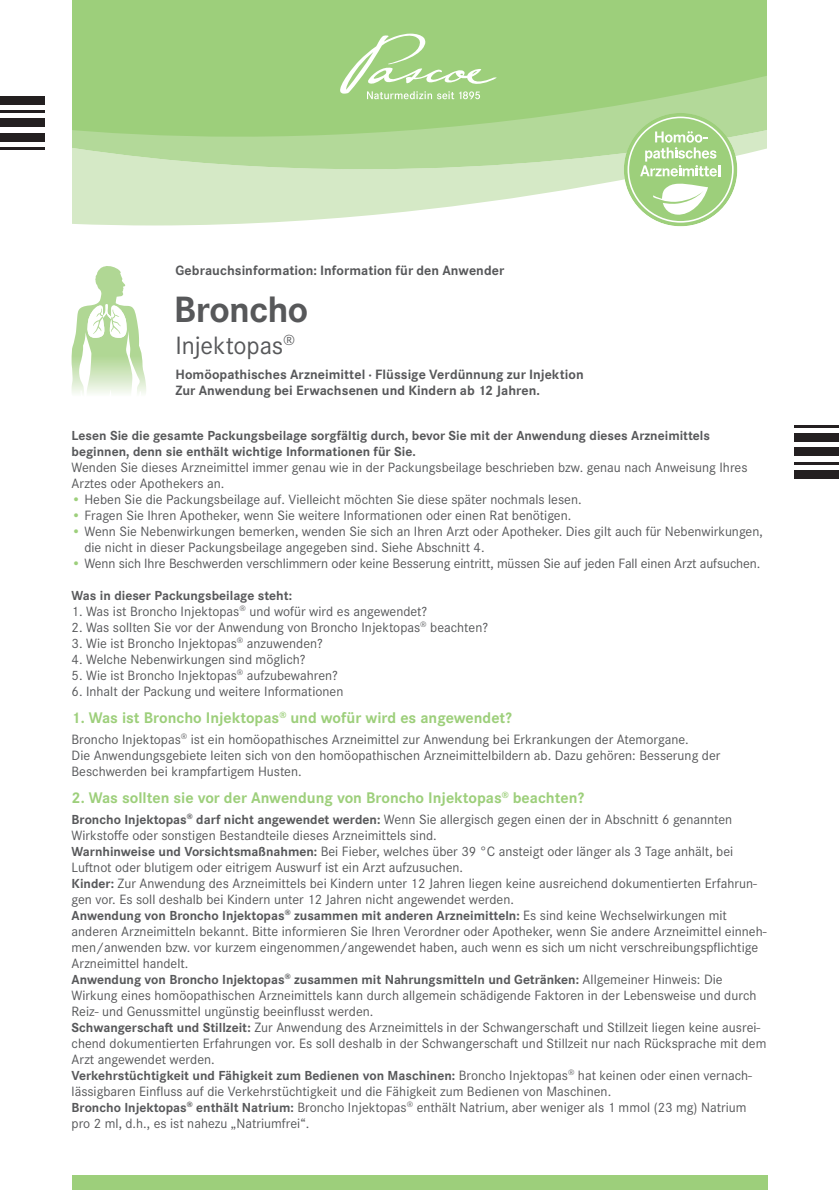
<style>
.page{position:relative;width:839px;height:1190px;background:#fff}
.page>*{position:absolute;margin:0;border:0;box-sizing:border-box;transform-origin:0 0}
.t1{font:700 38px "Corporate S Pro";letter-spacing:-.015em;color:#57585a}
.t2{font:26px "Corporate S Pro";letter-spacing:-.005em;color:#57585a}
.t3{font:700 16px "Corporate S Pro";color:#9dcf7b}
.t4{font:14px/16px "Corporate S Pro";color:#57585a}
.t5{font:700 14px/16px "Corporate S Pro";letter-spacing:.005em;color:#57585a}
.t6{font:700 13.6px/16px "Corporate S Pro";color:#57585a}
.s1{color:#9dcf7b}
.s2{font-weight:700;font-size:13.6px}
.s3{font-weight:400;font-size:14px}
</style>
<div class="page">
<svg style="left:72px;top:185px;width:663px;height:40px;fill:#d5e9c6"></svg>
<svg style="left:72px;top:0;width:695px;height:185px;background:#a9d48b"></svg>
<svg style="left:340px;top:34px;width:156px;height:65px;background:#add690"></svg>
<hr style="left:0;top:147px;width:45px;height:3px;background:#231f20">
<div style="left:0;top:133px;width:45px;height:8px;background:#231f20"></div>
<div style="left:0;top:119px;width:45px;height:8px;background:#231f20"></div>
<hr style="left:0;top:110px;width:45px;height:3px;background:#231f20">
<div style="left:0;top:96px;width:45px;height:8px;background:#231f20"></div>
<hr style="left:793px;top:425px;width:45px;height:3px;background:#231f20">
<div style="left:793px;top:433px;width:45px;height:9px;background:#231f20"></div>
<div style="left:793px;top:447px;width:45px;height:9px;background:#231f20"></div>
<hr style="left:793px;top:462px;width:45px;height:2px;background:#231f20">
<div style="left:793px;top:470px;width:45px;height:9px;background:#231f20"></div>
<img style="left:71px;top:267px;width:75px;height:127px">
<svg style="left:86px;top:304px;width:42px;height:34px"></svg>
<div style="left:72px;top:1174px;width:694px;height:16px;background:#9dcf7b"></div>
<svg style="left:623px;top:113px;width:113px;height:113px"></svg>
<svg style="left:627px;top:117px;width:106px;height:106px"></svg>
<p class="t5" style="left:175px;top:262px;width:330px">Gebrauchsinformation: Information für den Anwender</p>
<h1 class="t1" style="left:174px;top:279px;width:136px">Broncho</h1>
<h2 class="t2" style="left:175px;top:326px;width:121px">Injektopas<sup>®</sup></h2>
<p class="t5" style="left:175px;top:366px;width:409px">Homöopathisches Arzneimittel · Flüssige Verdünnung zur Injektion<br>Zur Anwendung bei Erwachsenen und Kindern ab 12 Jahren.</p>
<p class="t6" style="left:71px;top:426px;width:639px">Lesen Sie die gesamte Packungsbeilage sorgfältig durch, bevor Sie mit der Anwendung dieses Arzneimittels beginnen, denn sie enthält wichtige Informationen für Sie.</p>
<p class="t4" style="left:71px;top:458px;width:677px">Wenden Sie dieses Arzneimittel immer genau wie in der Packungsbeilage beschrieben bzw. genau nach Anweisung Ihres<br>Arztes oder Apothekers an.</p>
<p class="t4" style="left:71px;top:490px;width:511px"><span class="s1">•</span> Heben Sie die Packungsbeilage auf. Vielleicht möchten Sie diese später nochmals lesen.</p>
<p class="t4" style="left:71px;top:506px;width:501px"><span class="s1">•</span> Fragen Sie Ihren Apotheker, wenn Sie weitere Informationen oder einen Rat benötigen.</p>
<p class="t4" style="left:84px;top:522px;width:679px;text-indent:-13px"><span class="s1">•</span> Wenn Sie Nebenwirkungen bemerken, wenden Sie sich an Ihren Arzt oder Apotheker. Dies gilt auch für Nebenwirkungen, die nicht in dieser Packungsbeilage angegeben sind. Siehe Abschnitt 4.</p>
<p class="t4" style="left:71px;top:554px;width:690px"><span class="s1">•</span> Wenn sich Ihre Beschwerden verschlimmern oder keine Besserung eintritt, müssen Sie auf jeden Fall einen Arzt aufsuchen.</p>
<p class="t6" style="left:71px;top:586px;width:222px">Was in dieser Packungsbeilage steht:</p>
<p class="t4" style="left:71px;top:602px;width:357px">1. Was ist Broncho Injektopas<sup>®</sup> und wofür wird es angewendet?</p>
<p class="t4" style="left:71px;top:618px;width:418px">2. Was sollten Sie vor der Anwendung von Broncho Injektopas<sup>®</sup> beachten?</p>
<p class="t4" style="left:71px;top:634px;width:253px">3. Wie ist Broncho Injektopas<sup>®</sup> anzuwenden?</p>
<p class="t4" style="left:71px;top:650px;width:235px">4. Welche Nebenwirkungen sind möglich?</p>
<p class="t4" style="left:71px;top:666px;width:268px">5. Wie ist Broncho Injektopas<sup>®</sup> aufzubewahren?</p>
<p class="t4" style="left:71px;top:682px;width:273px">6. Inhalt der Packung und weitere Informationen</p>
<p class="t3" style="left:71px;top:705px;width:441px">1. Was ist Broncho Injektopas<sup>®</sup> und wofür wird es angewendet?</p>
<p class="t4" style="left:71px;top:730px;width:650px">Broncho Injektopas<sup>®</sup> ist ein homöopathisches Arzneimittel zur Anwendung bei Erkrankungen der Atemorgane.<br>Die Anwendungsgebiete leiten sich von den homöopathischen Arzneimittelbildern ab. Dazu gehören: Besserung der<br>Beschwerden bei krampfartigem Husten.</p>
<p class="t3" style="left:71px;top:785px;width:513px">2. Was sollten sie vor der Anwendung von Broncho Injektopas<sup>®</sup> beachten?</p>
<p class="t4" style="left:71px;top:810px;width:686px"><span class="s2">Broncho Injektopas</span><sup>®</sup> <span class="s2">darf nicht angewendet werden:</span> Wenn Sie allergisch gegen einen der in Abschnitt 6 genannten Wirkstoffe oder sonstigen Bestandteile dieses Arzneimittels sind.<br><span class="s2">Warnhinweise und Vorsichtsmaßnahmen:</span> Bei Fieber, welches über 39 °C ansteigt oder länger als 3 Tage anhält, bei Luftnot oder blutigem oder eitrigem Auswurf ist ein Arzt aufzusuchen.<br><span class="s2">Kinder:</span> Zur Anwendung des Arzneimittels bei Kindern unter 12 Jahren liegen keine ausreichend dokumentierten Erfahrun&shy;gen vor. Es soll deshalb bei Kindern unter 12 Jahren nicht angewendet werden.</p>
<p class="t6" style="left:71px;top:906px;width:656px">Anwendung von Broncho Injektopas<sup>®</sup> zusammen mit anderen Arzneimitteln: <span class="s3">Es sind keine Wechselwirkungen mit</span></p>
<p class="t4" style="left:71px;top:922px;width:696px">anderen Arzneimitteln bekannt. Bitte informieren Sie Ihren Verordner oder Apotheker, wenn Sie andere Arzneimittel einneh&shy;men/anwenden bzw. vor kurzem eingenommen/angewendet haben, auch wenn es sich um nicht verschreibungspflichtige<br>Arzneimittel handelt.</p>
<p class="t6" style="left:71px;top:970px;width:652px">Anwendung von Broncho Injektopas<sup>®</sup> zusammen mit Nahrungsmitteln und Getränken: <span class="s3">Allgemeiner Hinweis: Die</span></p>
<p class="t4" style="left:71px;top:986px;width:696px">Wirkung eines homöopathischen Arzneimittels kann durch allgemein schädigende Faktoren in der Lebensweise und durch Reiz- und Genussmittel ungünstig beeinflusst werden.<br><span class="s2">Schwangerschaft und Stillzeit:</span> Zur Anwendung des Arzneimittels in der Schwangerschaft und Stillzeit liegen keine ausrei&shy;chend dokumentierten Erfahrungen vor. Es soll deshalb in der Schwangerschaft und Stillzeit nur nach Rücksprache mit dem Arzt angewendet werden.</p>
<p class="t6" style="left:71px;top:1066px;width:681px">Verkehrstüchtigkeit und Fähigkeit zum Bedienen von Maschinen: <span class="s3">Broncho Injektopas</span><sup>®</sup> <span class="s3">hat keinen oder einen vernach-</span></p>
<p class="t4" style="left:71px;top:1082px;width:676px">lässigbaren Einfluss auf die Verkehrstüchtigkeit und die Fähigkeit zum Bedienen von Maschinen.<br><span class="s2">Broncho Injektopas</span><sup>®</sup> <span class="s2">enthält Natrium:</span> Broncho Injektopas<sup>®</sup> enthält Natrium, aber weniger als 1 mmol (23 mg) Natrium pro 2 ml, d.h., es ist nahezu „Natriumfrei“.</p>
</div>
